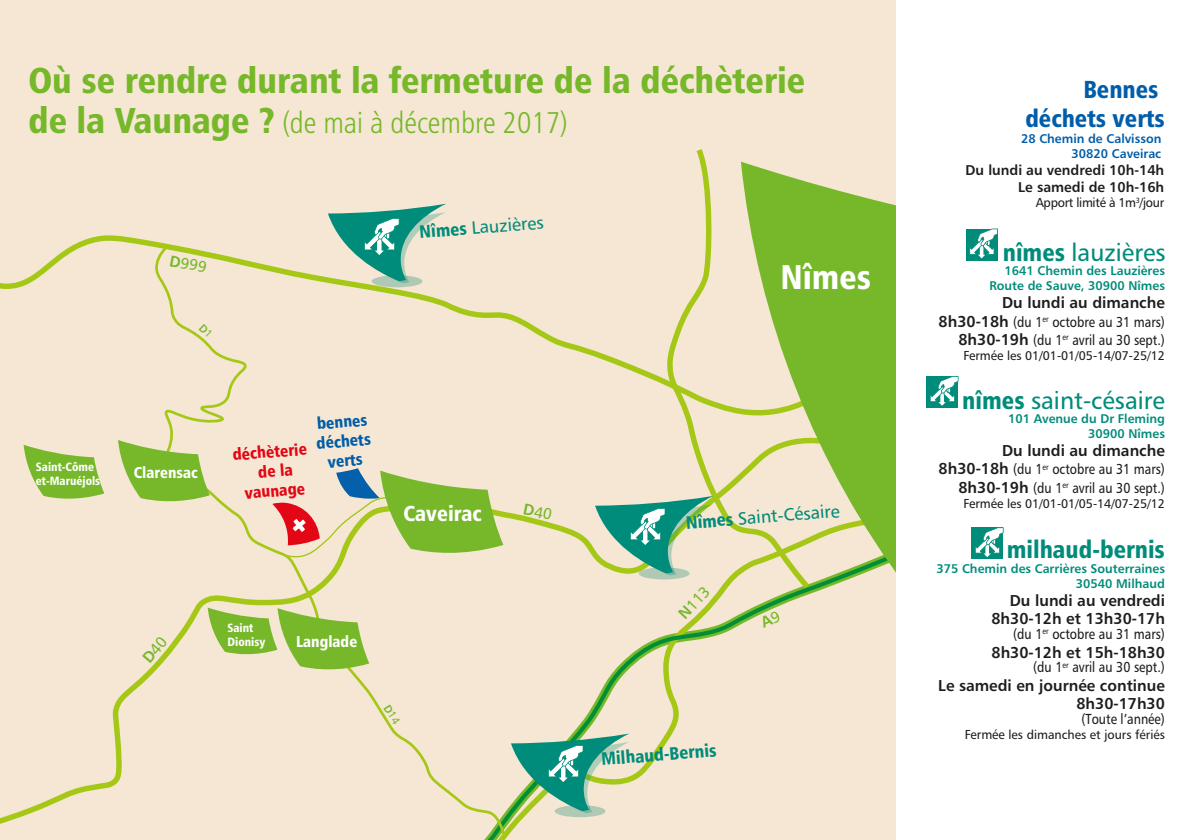
<style>
.page{position:relative;width:1191px;height:840px;background:#fff}
.page>*{position:absolute;margin:0;border:0;box-sizing:border-box;transform-origin:0 0}
.t1{font:36px "Humanist 777 BT Black Condensed B";color:#76b82a}
.t2{font:34.4px "Humanist 777 BT Black Condensed B";color:#fff}
.t3{font:30px "Humanist 777 BT Light Condensed B";color:#76b82a}
.t4{font:24.6px "Humanist 777 BT Roman B";color:#008c7a}
.t5{font:24.6px/29px "Humanist 777 BT Black Condensed B";color:#005da9;text-align:right}
.t6{font:24.6px "Humanist 777 BT Black Condensed B";color:#008c7a}
.t7{font:21.6px "Humanist 777 BT Black Condensed B";color:#fff}
.t8{font:18px "Humanist 777 BT Roman B";color:#008c7a}
.t9{font:18px "Humanist 777 BT Black Condensed B";color:#008c7a}
.t10{font:16.6px/19.6px "Humanist 777 BT Black Condensed B";color:#e30614;text-align:center}
.t11{font:16.6px/19.6px "Humanist 777 BT Black Condensed B";color:#005da9;text-align:center}
.t12{font:15.8px/18.6px "Humanist 777 BT Bold B";color:#1d1d1b;text-align:right}
.t13{font:15.8px "Humanist 777 BT Black Condensed B";color:#fff}
.t14{font:15.8px "Humanist 777 BT Roman B";color:#76b82a}
.t15{font:14.6px/18.6px "Humanist 777 BT Roman B";color:#1d1d1b;text-align:right;scale:.85 1}
.t16{font:14.2px/16.6px "Humanist 777 BT Bold B";color:#1d1d1b;text-align:right}
.t17{font:13px "Humanist 777 BT Roman B";letter-spacing:-.025em;color:#1d1d1b;scale:.95 1}
.t18{font:12.6px/14.8px "Humanist 777 BT Bold B";color:#008c7a;text-align:right}
.t19{font:12.6px "Humanist 777 BT Roman B";color:#1d1d1b}
.t20{font:12.6px/14.8px "Humanist 777 BT Bold B";color:#005da9;text-align:right}
.t21{font:12px/14px "Humanist 777 BT Black Condensed B";color:#fff}
.s1{font-family:"Humanist 777 BT Black Condensed B";font-size:36px}
.s2{font-family:"Humanist 777 BT Bold B"}
.s3{font-family:"Humanist 777 BT Black Condensed B"}
.s4{font-family:"Humanist 777 BT Bold B";font-size:15.8px}
.s5{font-size:13px}
</style>
<div class="page">
<div style="left:0;top:0;width:1191px;height:839px;background:#f5e7d3"></div>
<svg style="left:0;top:235px;width:665px;height:150px"></svg>
<svg style="left:0;top:444px;width:741px;height:389px"></svg>
<div style="left:371px;top:275px;width:51px;height:12px;background:#b0c9b4;border-radius:50%"></div>
<svg style="left:741px;top:184px;width:155px;height:440px;fill:#76b82a"></svg>
<svg style="left:665px;top:149px;width:149px;height:444px"></svg>
<div style="left:638px;top:567px;width:51px;height:12px;background:#b0c9b4;border-radius:50%"></div>
<div style="left:554px;top:804px;width:51px;height:12px;background:#b0c9b4;border-radius:50%"></div>
<svg style="left:24px;top:444px;width:80px;height:56px"></svg>
<svg style="left:595px;top:495px;width:118px;height:80px"></svg>
<svg style="left:511px;top:733px;width:118px;height:79px"></svg>
<svg style="left:328px;top:203px;width:118px;height:80px"></svg>
<svg style="left:190px;top:475px;width:317px;height:361px"></svg>
<svg style="left:208px;top:607px;width:161px;height:64px"></svg>
<svg style="left:272px;top:468px;width:231px;height:89px"></svg>
<div style="left:896px;top:0;width:295px;height:839px;background:#fff"></div>
<div style="left:971px;top:527px;width:32px;height:32px;background:#008c7a"></div>
<svg style="left:975px;top:527px;width:28px;height:30px"></svg>
<div style="left:926px;top:376px;width:32px;height:32px;background:#008c7a"></div>
<svg style="left:930px;top:376px;width:28px;height:29px"></svg>
<div style="left:966px;top:229px;width:31px;height:31px;background:#008c7a"></div>
<svg style="left:969px;top:228px;width:29px;height:30px"></svg>
<svg style="left:524px;top:503px;width:28px;height:17px"></svg>
<svg style="left:142px;top:635px;width:26px;height:27px"></svg>
<svg style="left:759px;top:610px;width:22px;height:14px"></svg>
<svg style="left:384px;top:704px;width:16px;height:20px"></svg>
<svg style="left:118px;top:241px;width:128px;height:262px"></svg>
<h1 class="t1" style="left:28px;top:57px;width:778px">Où se rendre durant la fermeture de la déchèterie</h1>
<h3 class="t3" style="left:28px;top:104px;width:540px"><span class="s1">de la Vaunage ?</span> (de mai à décembre 2017)</h3>
<p class="t14" style="left:172px;top:250px;width:39px;rotate:11deg"><span class="s2">D</span>999</p>
<p class="t8" style="left:419px;top:220px;width:126px;rotate:-4deg"><span class="s3">Nîmes</span> Lauzières</p>
<p class="t21" style="left:36px;top:459px;width:66px">Saint-Côme et-Maruéjols</p>
<p class="t13" style="left:134px;top:462px;width:65px">Clarensac</p>
<p class="t10" style="left:232px;top:444px;width:76px;rotate:-4deg">déchèterie de la vaunage</p>
<p class="t11" style="left:314px;top:413px;width:56px;rotate:-4deg">bennes déchets verts</p>
<h3 class="t7" style="left:403px;top:499px;width:80px">Caveirac</h3>
<p class="t21" style="left:227px;top:620px;width:39px">Saint<br>Dionisy</p>
<p class="t13" style="left:296px;top:631px;width:63px">Langlade</p>
<h2 class="t2" style="left:780px;top:254px;width:92px">Nîmes</h2>
<p class="t8" style="left:685px;top:510px;width:156px;rotate:-4deg"><span class="s3">Nîmes</span> Saint-Césaire</p>
<p class="t14" style="left:674px;top:609px;width:39px;rotate:-47deg"><span class="s2">N</span>113</p>
<p class="t9" style="left:600px;top:746px;width:117px;rotate:-4deg">Milhaud-Bernis</p>
<h3 class="t5" style="left:1025px;top:74px;width:141px">Bennes déchets verts</h3>
<p class="t20" style="left:1021px;top:131px;width:142px">28 Chemin de Calvisson<br>30820 Caveirac</p>
<p class="t16" style="left:965px;top:162px;width:200px">Du lundi au vendredi 10h-14h<br>Le samedi de 10h-16h</p>
<p class="t17" style="left:1035px;top:194px;width:137px">Apport limité à 1m<sup>3</sup>/jour</p>
<h3 class="t4" style="left:1002px;top:237px;width:164px"><span class="s3">nîmes</span> lauzières</h3>
<p class="t18" style="left:989px;top:263px;width:177px">1641 Chemin des Lauzières<br>Route de Sauve, 30900 Nîmes</p>
<p class="t12" style="left:1002px;top:293px;width:164px">Du lundi au dimanche</p>
<p class="t15" style="left:938px;top:312px;width:268px"><span class="s4">8h30-18h</span> (du 1<sup>er</sup> octobre au 31 mars)<br><span class="s4">8h30-19h</span> (du 1<sup>er</sup> avril au 30 sept.)</p>
<p class="t19" style="left:963px;top:347px;width:203px"><span class="s5">Fermée</span> les 01/01-01/05-14/07-25/12</p>
<h3 class="t4" style="left:962px;top:384px;width:204px"><span class="s3">nîmes</span> saint-césaire</h3>
<p class="t18" style="left:1008px;top:410px;width:158px">101 Avenue du Dr Fleming<br>30900 Nîmes</p>
<p class="t12" style="left:1002px;top:440px;width:164px">Du lundi au dimanche</p>
<p class="t15" style="left:938px;top:459px;width:268px"><span class="s4">8h30-18h</span> (du 1<sup>er</sup> octobre au 31 mars)<br><span class="s4">8h30-19h</span> (du 1<sup>er</sup> avril au 30 sept.)</p>
<p class="t19" style="left:963px;top:495px;width:203px"><span class="s5">Fermée</span> les 01/01-01/05-14/07-25/12</p>
<h3 class="t6" style="left:1006px;top:534px;width:160px">milhaud-bernis</h3>
<p class="t18" style="left:936px;top:560px;width:230px">375 Chemin des Carrières Souterraines<br>30540 Milhaud</p>
<p class="t12" style="left:991px;top:590px;width:175px">Du lundi au vendredi<br>8h30-12h et 13h30-17h</p>
<p class="t15" style="left:1013px;top:624px;width:180px">(du 1<sup>er</sup> octobre au 31 mars)</p>
<p class="t12" style="left:991px;top:642px;width:175px">8h30-12h et 15h-18h30</p>
<p class="t15" style="left:1033px;top:657px;width:156px">(du 1<sup>er</sup> avril au 30 sept.)</p>
<p class="t12" style="left:938px;top:675px;width:228px">Le samedi en journée continue<br>8h30-17h30</p>
<p class="t15" style="left:1081px;top:709px;width:100px">(Toute l’année)</p>
<p class="t19" style="left:965px;top:726px;width:201px"><span class="s5">Fermée</span> les dimanches et jours fériés</p>
</div>
